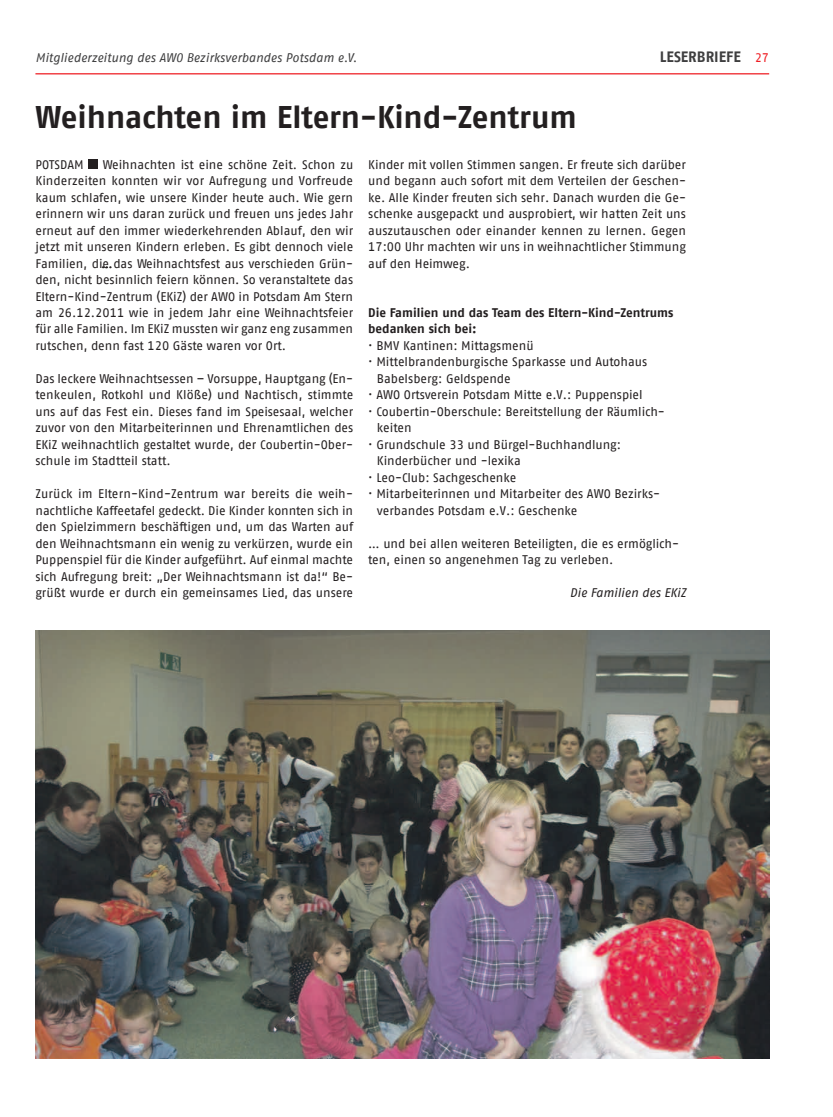
<style>
.page{position:relative;width:833px;height:1117px;background:#fff}
.page>*{position:absolute;margin:0;border:0;box-sizing:border-box;transform-origin:0 0}
.t1{font:700 31.25px "AWO Fago Office";letter-spacing:-.005em;color:#231f20}
.t2{font:700 15px "AWO Fago Office";color:#3e3e3f}
.t3{font:12.5px/16.5px "AWO Fago Office";color:#231f20;text-align:justify}
.t4{font:700 12.5px/16.5px "AWO Fago Office";color:#231f20}
.t5{font:italic 12.5px "AWO Fago Office";letter-spacing:-.005em;color:#3e3e3f}
.t6{font:italic 12.5px "AWO Fago Office";letter-spacing:-.005em;color:#231f20}
.s1{font-weight:400;font-size:12.5px;color:#ee1d23}
</style>
<div class="page">
<hr style="left:35px;top:73px;width:734px;height:1px;background:#ee1d23">
<div style="left:89px;top:159px;width:9px;height:9px;background:#231f20"></div>
<img style="left:35px;top:630px;width:734px;height:428px">
<p class="t5" style="left:35px;top:50px;width:323px">Mitgliederzeitung des AWO Bezirksverbandes Potsdam e.V.</p>
<p class="t2" style="left:660px;top:48px;width:111px">LESERBRIEFE <span class="s1">27</span></p>
<h1 class="t1" style="left:35px;top:98px;width:543px">Weihnachten im Eltern-Kind-Zentrum</h1>
<p class="t3" style="left:368px;top:156px;width:319px">Kinder mit vollen Stimmen sangen. Er freute sich darüber und begann auch sofort mit dem Verteilen der Geschen&shy;ke. Alle Kinder freuten sich sehr. Danach wurden die Ge&shy;schenke ausgepackt und ausprobiert, wir hatten Zeit uns auszutauschen oder einander kennen zu lernen. Gegen 17:00 Uhr machten wir uns in weihnachtlicher Stimmung auf den Heimweg.</p>
<p class="t4" style="left:368px;top:304px;width:307px">Die Familien und das Team des Eltern-Kind-Zentrums bedanken sich bei:</p>
<p class="t3" style="left:368px;top:337px;width:167px">· BMV Kantinen: Mittagsmenü</p>
<p class="t3" style="left:368px;top:353px;width:281px">· Mittelbrandenburgische Sparkasse und Autohaus</p>
<p class="t3" style="left:377px;top:370px;width:135px">Babelsberg: Geldspende</p>
<p class="t3" style="left:368px;top:386px;width:276px">· AWO Ortsverein Potsdam Mitte e.V.: Puppenspiel</p>
<p class="t3" style="left:368px;top:403px;width:298px">· Coubertin-Oberschule: Bereitstellung der Räumlich-</p>
<p class="t3" style="left:377px;top:419px;width:36px">keiten</p>
<p class="t3" style="left:368px;top:436px;width:254px">· Grundschule 33 und Bürgel-Buchhandlung:</p>
<p class="t3" style="left:377px;top:452px;width:145px">Kinderbücher und -lexika</p>
<p class="t3" style="left:368px;top:469px;width:150px">· Leo-Club: Sachgeschenke</p>
<p class="t3" style="left:368px;top:485px;width:293px">· Mitarbeiterinnen und Mitarbeiter des AWO Bezirks-</p>
<p class="t3" style="left:377px;top:502px;width:202px">verbandes Potsdam e.V.: Geschenke</p>
<p class="t3" style="left:368px;top:535px;width:312px">… und bei allen weiteren Beteiligten, die es ermöglich&shy;ten, einen so angenehmen Tag zu verleben.</p>
<p class="t6" style="left:570px;top:585px;width:118px">Die Familien des EKiZ</p>
<p class="t3" style="left:35px;top:156px;width:319px;text-indent:67px">Weihnachten ist eine schöne Zeit. Schon zu Kinderzeiten konnten wir vor Aufregung und Vorfreude kaum schlafen, wie unsere Kinder heute auch. Wie gern erinnern wir uns daran zurück und freuen uns jedes Jahr erneut auf den immer wiederkehrenden Ablauf, den wir jetzt mit unseren Kindern erleben. Es gibt dennoch viele Familien, die das Weihnachtsfest aus verschieden Grün&shy;den, nicht besinnlich feiern können. So veranstaltete das Eltern-Kind-Zentrum (EKiZ) der AWO in Potsdam Am Stern am 26.12.2011 wie in jedem Jahr eine Weihnachtsfeier für alle Familien. Im EKiZ mussten wir ganz eng zusammen rutschen, denn fast 120 Gäste waren vor Ort.</p>
<p class="t3" style="left:35px;top:370px;width:319px">Das leckere Weihnachtsessen – Vorsuppe, Hauptgang (En&shy;tenkeulen, Rotkohl und Klöße) und Nachtisch, stimmte uns auf das Fest ein. Dieses fand im Speisesaal, welcher zuvor von den Mitarbeiterinnen und Ehrenamtlichen des EKiZ weihnachtlich gestaltet wurde, der Coubertin-Ober&shy;schule im Stadtteil statt.</p>
<p class="t3" style="left:35px;top:485px;width:319px">Zurück im Eltern-Kind-Zentrum war bereits die weih&shy;nachtliche Kaffeetafel gedeckt. Die Kinder konnten sich in den Spielzimmern beschäftigen und, um das Warten auf den Weihnachtsmann ein wenig zu verkürzen, wurde ein Puppenspiel für die Kinder aufgeführt. Auf einmal machte sich Aufregung breit: „Der Weihnachtsmann ist da!“ Be&shy;grüßt wurde er durch ein gemeinsames Lied, das unsere</p>
<p class="t3" style="left:35px;top:156px;width:50px">POTSDAM</p>
<p class="t3" style="left:101px;top:255px;width:13px">…</p>
</div>
